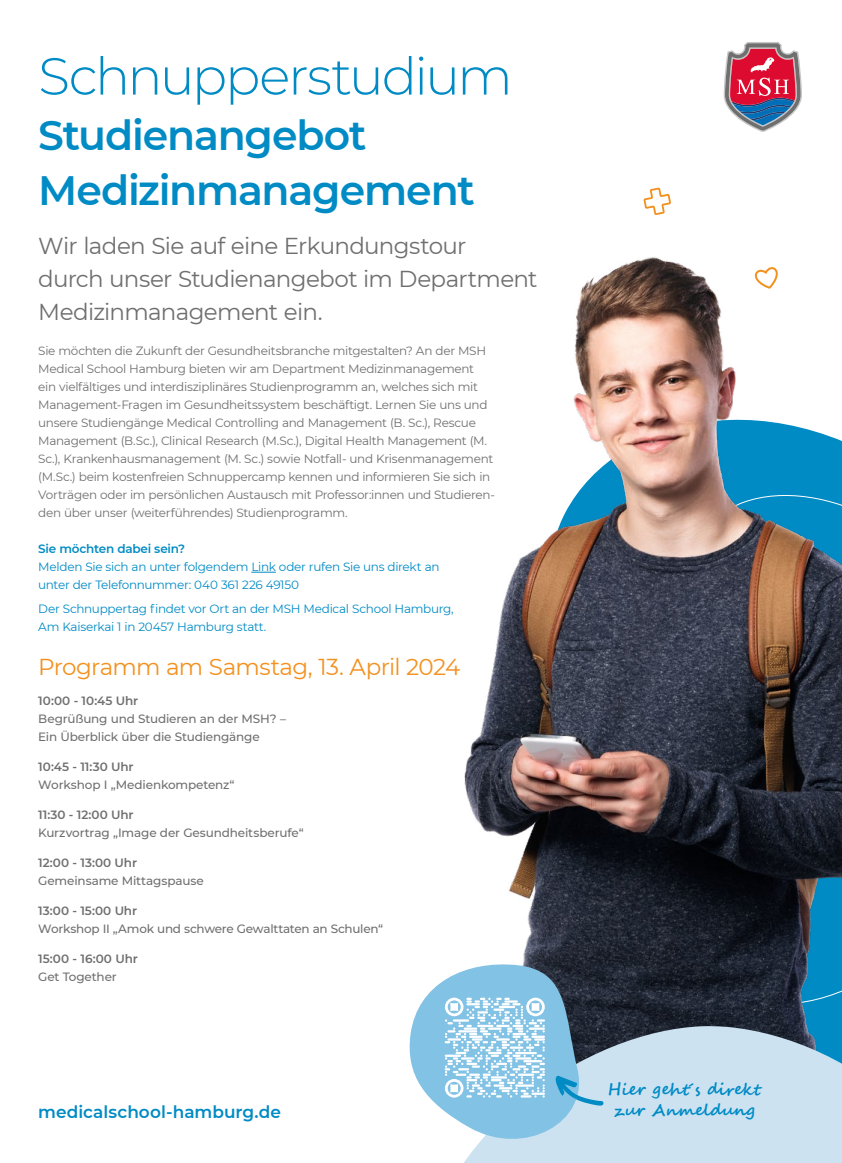
<style>
.page{position:relative;width:842px;height:1163px;background:#fff}
.page>*{position:absolute;margin:0;border:0;box-sizing:border-box;transform-origin:0 0}
.t1{font:300 52px "Montserrat";letter-spacing:-.05em;color:#008bc5}
.t2{font:600 41px/55px "Montserrat";letter-spacing:-.03em;color:#008bc5}
.t3{font:23px/33px "Montserrat";letter-spacing:-.03em;color:#706f6f}
.t4{font:23px "Montserrat";letter-spacing:-.03em;color:#f3911f}
.t5{font:600 16.9px "Montserrat";color:#008bc5}
.t6{font:700 16.3px "Segoe Script";color:#008bc5}
.t7{font:12px/18px "Montserrat";letter-spacing:-.025em;color:#706f6f}
.t8{font:500 12px/18px "Montserrat";letter-spacing:-.01em;color:#706f6f}
.t9{font:12px/18px "Montserrat";letter-spacing:-.025em;color:#008bc5}
.t10{font:600 12px "Montserrat";color:#706f6f}
.t11{font:600 12px "Montserrat";letter-spacing:-.02em;color:#008bc5}
</style>
<div class="page">
<svg style="left:251px;top:572px;width:25px;height:1px"></svg>
<svg style="left:724px;top:42px;width:78px;height:90px"></svg>
<img style="left:464px;top:257px;width:378px;height:765px">
<svg style="left:745px;top:262px;width:40px;height:28px"></svg>
<svg style="left:643px;top:187px;width:28px;height:28px"></svg>
<svg style="left:464px;top:1022px;width:378px;height:140px;background:#b9d1e1"></svg>
<svg style="left:409px;top:959px;width:195px;height:198px"></svg>
<h1 class="t1" style="left:38px;top:41px;width:476px">Schnupperstudium</h1>
<h2 class="t2" style="left:38px;top:106px;width:438px">Studienangebot<br>Medizinmanagement</h2>
<h3 class="t3" style="left:38px;top:229px;width:501px">Wir laden Sie auf eine Erkundungstour durch unser Studienangebot im Department<br>Medizinmanagement ein.</h3>
<p class="t7" style="left:38px;top:341px;width:458px">Sie möchten die Zukunft der Gesundheitsbranche mitgestalten? An der MSH Medical School Hamburg bieten wir am Department Medizinmanagement ein vielfältiges und interdisziplinäres Studienprogramm an, welches sich mit Management-Fragen im Gesundheitssystem beschäftigt. Lernen Sie uns und unsere Studiengänge Medical Controlling and Management (B. Sc.), Rescue Management (B.Sc.), Clinical Research (M.Sc.), Digital Health Management (M.<br>Sc.), Krankenhausmanagement (M. Sc.) sowie Notfall- und Krisenmanagement (M.Sc.) beim kostenfreien Schnuppercamp kennen und informieren Sie sich in Vorträgen oder im persönlichen Austausch mit Professor:innen und Studieren&shy;den über unser (weiterführendes) Studienprogramm.</p>
<p class="t11" style="left:38px;top:540px;width:148px">Sie möchten dabei sein?</p>
<p class="t9" style="left:38px;top:557px;width:403px">Melden Sie sich an unter folgendem Link oder rufen Sie uns direkt an unter der Telefonnummer: 040 361 226 49150</p>
<p class="t9" style="left:38px;top:599px;width:417px">Der Schnuppertag findet vor Ort an der MSH Medical School Hamburg,<br>Am Kaiserkai 1 in 20457 Hamburg statt.</p>
<h3 class="t4" style="left:38px;top:650px;width:423px">Programm am Samstag, 13. April 2024</h3>
<p class="t10" style="left:38px;top:692px;width:102px">10:00 - 10:45 Uhr</p>
<p class="t8" style="left:38px;top:709px;width:249px">Begrüßung und Studieren an der MSH? –<br>Ein Überblick über die Studiengänge</p>
<p class="t10" style="left:38px;top:758px;width:97px">10:45 - 11:30 Uhr</p>
<p class="t8" style="left:38px;top:775px;width:198px">Workshop I „Medienkompetenz“</p>
<p class="t10" style="left:38px;top:806px;width:97px">11:30 - 12:00 Uhr</p>
<p class="t8" style="left:38px;top:823px;width:267px">Kurzvortrag „Image der Gesundheitsberufe“</p>
<p class="t10" style="left:38px;top:854px;width:100px">12:00 - 13:00 Uhr</p>
<p class="t8" style="left:38px;top:871px;width:167px">Gemeinsame Mittagspause</p>
<p class="t10" style="left:38px;top:902px;width:100px">13:00 - 15:00 Uhr</p>
<p class="t8" style="left:38px;top:919px;width:346px">Workshop II „Amok und schwere Gewalttaten an Schulen“</p>
<p class="t10" style="left:38px;top:950px;width:101px">15:00 - 16:00 Uhr</p>
<p class="t8" style="left:38px;top:967px;width:80px">Get Together</p>
<h3 class="t6" style="left:608px;top:1075px;width:155px">Hier geht´s direkt</h3>
<h3 class="t5" style="left:38px;top:1100px;width:244px">medicalschool-hamburg.de</h3>
<h3 class="t6" style="left:614px;top:1096px;width:143px">zur Anmeldung</h3>
</div>
